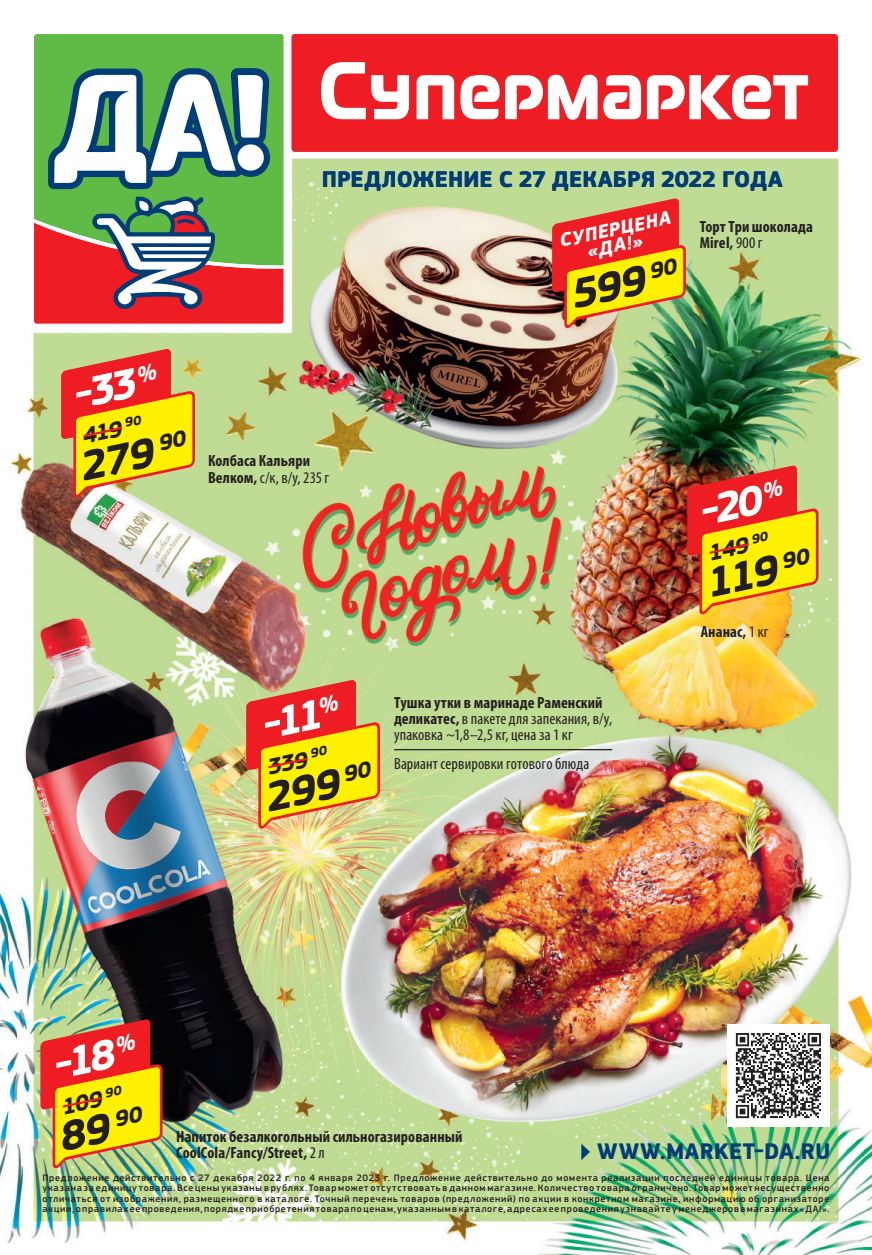
<style>
.page{position:relative;width:872px;height:1255px;background:#fff}
.page>*{position:absolute;margin:0;border:0;box-sizing:border-box;transform-origin:0 0}
.t1{font:italic 700 43.2px "PF Square Sans Pro";color:#231f20}
.t2{font:italic 700 43.2px "PF Square Sans Pro";color:#fff}
.t3{font:700 23.55px "PF Square Sans Pro";letter-spacing:.005em;color:#003d76}
.t4{font:italic 700 23.4px "PF Square Sans Pro";color:#231f20}
.t5{font:italic 700 19.8px "PF Square Sans Pro";color:#fff}
.t6{font:700 condensed 16.2px/16.2px "Myriad Pro";letter-spacing:.01em;color:#231f20}
.t7{font:condensed 16.2px/16.2px "Myriad Pro";letter-spacing:.005em;color:#231f20}
.t8{font:500 9.75px/10.5px "PF Square Sans Pro";letter-spacing:.075em;color:#231f20;text-align:justify}
.s1{font-weight:400}
.s2{font-weight:700}
.s3{font-family:"Minion Pro";font-weight:400;font-size:35.25px}
</style>
<div class="page">
<img style="left:0;top:35px;width:872px;height:1219px">
<svg style="left:39px;top:1016px;width:125px;height:152px;background:#da952d"></svg>
<svg style="left:60px;top:346px;width:136px;height:152px;background:#e7a334"></svg>
<hr style="left:394px;top:749px;width:218px;height:1px;background:#231f20">
<svg style="left:245px;top:677px;width:136px;height:152px;background:#eca434"></svg>
<svg style="left:551px;top:196px;width:136px;height:132px;background:#e09037"></svg>
<svg style="left:686px;top:463px;width:134px;height:152px;background:#e39424"></svg>
<div style="left:34px;top:34px;width:249px;height:162px;background:#60bb46"></div>
<svg style="left:34px;top:196px;width:249px;height:127px;background:#a96c54"></svg>
<svg style="left:48px;top:68px;width:222px;height:121px"></svg>
<div style="left:291px;top:34px;width:547px;height:118px;background:#ee1d23"></div>
<svg style="left:416px;top:75px;width:38px;height:44px"></svg>
<svg style="left:321px;top:62px;width:88px;height:57px"></svg>
<svg style="left:460px;top:75px;width:39px;height:44px"></svg>
<svg style="left:505px;top:75px;width:92px;height:45px"></svg>
<svg style="left:603px;top:75px;width:38px;height:44px"></svg>
<svg style="left:647px;top:75px;width:161px;height:44px"></svg>
<div style="left:727px;top:1024px;width:102px;height:102px;background:#fff"></div>
<svg style="left:736px;top:1033px;width:85px;height:85px"></svg>
<h2 class="t3" style="left:322px;top:165px;width:462px">ПРЕДЛОЖЕНИЕ С 27 де кабря 2022 ГОДА</h2>
<h1 class="t2" style="left:67px;top:370px;width:88px;rotate:-12deg">-33 <sup>%</sup></h1>
<h3 class="t4" style="left:79px;top:423px;width:62px;rotate:-12deg">419 <sup>90</sup></h3>
<h1 class="t1" style="left:74px;top:442px;width:111px;rotate:-12deg">279 <sup>90</sup></h1>
<h3 class="t6" style="left:208px;top:452px;width:123px">Колбаса Кальяри<br>Велком, <span class="s1">с/к, в/у, 235 г</span></h3>
<h1 class="t2" style="left:255px;top:700px;width:81px;rotate:-12deg">-11<sup>%</sup></h1>
<h3 class="t4" style="left:264px;top:753px;width:63px;rotate:-12deg">339 <sup>90</sup></h3>
<h1 class="t1" style="left:259px;top:773px;width:111px;rotate:-12deg">299 <sup>90</sup></h1>
<h3 class="t5" style="left:556px;top:229px;width:115px;rotate:-12deg">СУПЕРЦЕНА</h3>
<h3 class="t5" style="left:584px;top:240px;width:58px;rotate:-12deg">«ДА!»</h3>
<h1 class="t1" style="left:564px;top:270px;width:111px;rotate:-12deg">599 <sup>90</sup></h1>
<h3 class="t6" style="left:699px;top:218px;width:115px">Торт Три шоколада</h3>
<h3 class="t6" style="left:699px;top:234px;width:64px">Mirel, <span class="s1">900 г</span></h3>
<h3 class="t7" style="left:394px;top:694px;width:220px"><span class="s2">Тушка утки в маринаде Раменский деликатес,</span> в пакете для запекания, в/у, упаковка ~1,8–2,5 кг, цена за 1 кг</h3>
<h3 class="t7" style="left:394px;top:755px;width:197px">Вариант сервировки готового блюда</h3>
<h1 class="t2" style="left:693px;top:487px;width:88px;rotate:-12deg">-20 <sup>%</sup></h1>
<h3 class="t4" style="left:705px;top:539px;width:63px;rotate:-12deg">149 <sup>90</sup></h3>
<h1 class="t1" style="left:699px;top:558px;width:108px;rotate:-12deg">119 <sup>90</sup></h1>
<h3 class="t6" style="left:700px;top:623px;width:69px">Ананас, <span class="s1">1 кг</span></h3>
<h1 class="t2" style="left:47px;top:1040px;width:87px;rotate:-12deg">-18 <sup>%</sup></h1>
<h3 class="t4" style="left:58px;top:1093px;width:63px;rotate:-12deg">109 <sup>90</sup></h3>
<h1 class="t1" style="left:53px;top:1112px;width:87px;rotate:-12deg">89 <sup>90</sup></h1>
<h3 class="t6" style="left:176px;top:1127px;width:288px">Напиток безалкогольный сильногазированный<br>CoolCola/Fancy/Street, <span class="s1">2 л</span></h3>
<h2 class="t3" style="left:580px;top:1137px;width:252px"><span class="s3">▶</span> WWW.MARKET-DA.RU</h2>
<p class="t8" style="left:43px;top:1172px;width:788px">Предложение действительно с 27 декабря 2022 г. по 4 января 2023 г. Предложение действительно до момента реализации последней единицы товара. Цена указана за единицу товара. Все цены указаны в рублях. Товар может отсутствовать в данном магазине. Количество товара ограничено. Товар может несущественно отличаться от изображения, размещенного в каталоге. Точный перечень товаров (предложений) по акции в конкретном магазине, информацию об организаторе акции, о правилах еепроведения, порядке приобретения товара по ценам, указанным в каталоге, адресах ее проведения узнавайте у менеджеров в магазинах «ДА!».</p>
</div>
